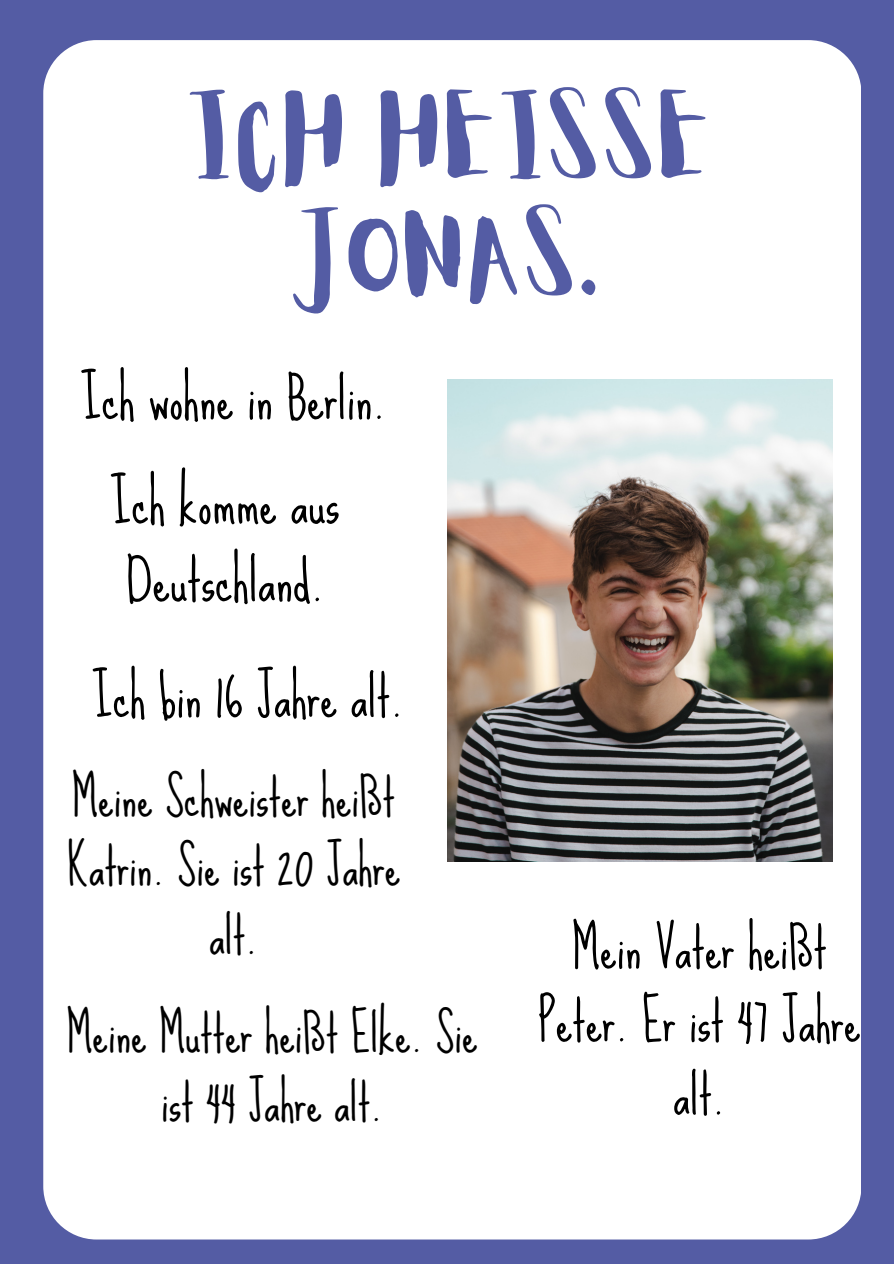
<style>
.page{position:relative;width:894px;height:1264px;background:#fff}
.page>*{position:absolute;margin:0;border:0;box-sizing:border-box;transform-origin:0 0}
.t1{font:97.5px/117.1px "Aloja Extended";color:#545ca4;text-align:center}
.t2{font:55.5px/77.7px "Sue Ellen Francisco";color:#000}
.t3{font:54.75px "Sue Ellen Francisco";color:#000}
.t4{font:54px "Sue Ellen Francisco";color:#000}
.t5{font:52.95px/73.2px "Sue Ellen Francisco";color:#000;text-align:center}
.t6{font:49.5px/68.7px "Sue Ellen Francisco";color:#000;text-align:center}
.t7{font:49.2px/68.7px "Sue Ellen Francisco";color:#000;text-align:center}
</style>
<div class="page">
<div style="left:0;top:0;width:893px;height:1263px;background:#545ca4"></div>
<div style="left:43px;top:40px;width:818px;height:1199px;background:#fff;border-radius:53px"></div>
<img style="left:447px;top:380px;width:385px;height:482px">
<p class="t1" style="left:189px;top:88px;width:527px">ICH HEISSE<br>JONAS.</p>
<p class="t3" style="left:81px;top:368px;width:306px">Ich wohne in Berlin.</p>
<p class="t2" style="left:111px;top:465px;width:230px">Ich komme aus<br>Deutschland.</p>
<p class="t4" style="left:93px;top:666px;width:312px">Ich bin 16 Jahre alt.</p>
<p class="t6" style="left:67px;top:765px;width:335px">Meine Schweister heißt<br>Katrin. Sie ist 20 Jahre alt.</p>
<p class="t7" style="left:66px;top:1001px;width:412px">Meine Mutter heißt Elke. Sie ist 44 Jahre alt.</p>
<p class="t5" style="left:538px;top:913px;width:324px">Mein Vater heißt<br>Peter. Er ist 47 Jahre alt.</p>
</div>
